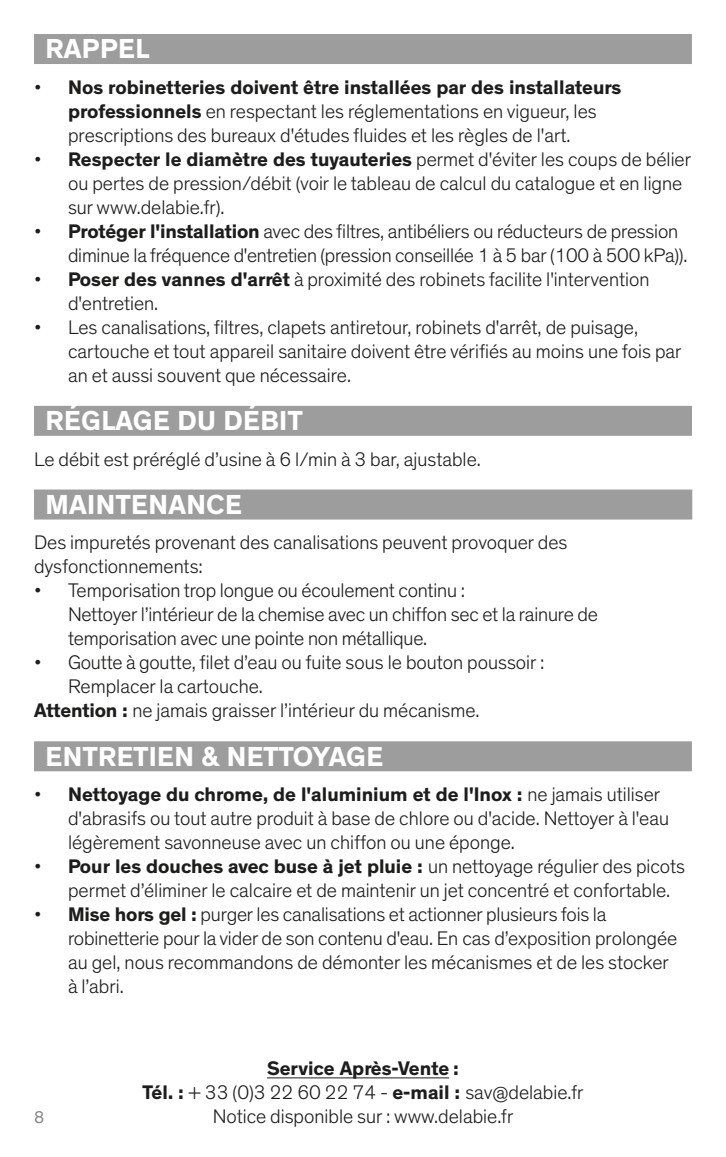
<style>
.page{position:relative;width:726px;height:1157px;background:#fff}
.page>*{position:absolute;margin:0;border:0;box-sizing:border-box;transform-origin:0 0}
.t1{font:700 28px "Theinhardt";letter-spacing:.015em;color:#fff}
.t2{font:300 20px/24px "Theinhardt";color:#1d1d1b}
.t3{font:700 20px/24px "Theinhardt";color:#1d1d1b;text-align:center}
.t4{font:17.2px "Theinhardt";color:#888}
.s1{font-weight:700}
.s2{font-weight:300}
</style>
<div class="page">
<div style="left:34px;top:406px;width:658px;height:30px;background:#9d9d9d"></div>
<div style="left:34px;top:489px;width:658px;height:30px;background:#9d9d9d"></div>
<div style="left:34px;top:34px;width:658px;height:30px;background:#9d9d9d"></div>
<div style="left:34px;top:741px;width:658px;height:30px;background:#9d9d9d"></div>
<hr style="left:267px;top:1077px;width:182px;height:1px;background:#1d1d1b">
<h1 class="t1" style="left:45px;top:33px;width:106px">RAPPEL</h1>
<p class="t2" style="left:68px;top:75px;width:555px;text-indent:-34px">• <span class="s1">Nos robinetteries doivent être installées par des installateurs professionnels</span> en respectant les réglementations en vigueur, les prescriptions des bureaux d'études fluides et les règles de l'art.</p>
<p class="t2" style="left:68px;top:147px;width:624px;text-indent:-34px">• <span class="s1">Respecter le diamètre des tuyauteries</span> permet d'éviter les coups de bélier ou pertes de pression/débit (voir le tableau de calcul du catalogue et en ligne sur www.delabie.fr).</p>
<p class="t2" style="left:68px;top:219px;width:621px;text-indent:-34px">• <span class="s1">Protéger l'installation</span> avec des filtres, antibéliers ou réducteurs de pression diminue la fréquence d'entretien (pression conseillée 1 à 5 bar (100 à 500 kPa)).</p>
<p class="t2" style="left:68px;top:267px;width:583px;text-indent:-34px">• <span class="s1">Poser des vannes d'arrêt</span> à proximité des robinets facilite l'intervention d'entretien.</p>
<p class="t2" style="left:68px;top:315px;width:615px;text-indent:-34px">• Les canalisations, filtres, clapets antiretour, robinets d'arrêt, de puisage, cartouche et tout appareil sanitaire doivent être vérifiés au moins une fois par an et aussi souvent que nécessaire.</p>
<h1 class="t1" style="left:45px;top:404px;width:259px">RÉGLAGE DU DÉBIT</h1>
<p class="t2" style="left:34px;top:447px;width:448px">Le débit est préréglé d’usine à 6 l/min à 3 bar, ajustable.</p>
<h1 class="t1" style="left:45px;top:488px;width:198px">MAINTENANCE</h1>
<p class="t2" style="left:34px;top:530px;width:535px">Des impuretés provenant des canalisations peuvent provoquer des dysfonctionnements:</p>
<p class="t2" style="left:68px;top:578px;width:531px;text-indent:-34px">• Temporisation trop longue ou écoulement continu :<br>Nettoyer l’intérieur de la chemise avec un chiffon sec et la rainure de temporisation avec une pointe non métallique.</p>
<p class="t2" style="left:34px;top:650px;width:512px">• Goutte à goutte, filet d’eau ou fuite sous le bouton poussoir :</p>
<p class="t2" style="left:68px;top:674px;width:196px">Remplacer la cartouche.</p>
<p class="t2" style="left:34px;top:698px;width:447px"><span class="s1">Attention :</span> ne jamais graisser l’intérieur du mécanisme.</p>
<h1 class="t1" style="left:45px;top:740px;width:339px">ENTRETIEN &amp; NETTOYAGE</h1>
<p class="t2" style="left:68px;top:782px;width:602px;text-indent:-34px">• <span class="s1">Nettoyage du chrome, de l'aluminium et de l'Inox :</span> ne jamais utiliser d'abrasifs ou tout autre produit à base de chlore ou d'acide. Nettoyer à l'eau légèrement savonneuse avec un chiffon ou une éponge.</p>
<p class="t2" style="left:68px;top:854px;width:618px;text-indent:-34px">• <span class="s1">Pour les douches avec buse à jet pluie :</span> un nettoyage régulier des picots permet d’éliminer le calcaire et de maintenir un jet concentré et confortable.</p>
<p class="t2" style="left:68px;top:902px;width:611px;text-indent:-34px">• <span class="s1">Mise hors gel :</span> purger les canalisations et actionner plusieurs fois la robinetterie pour la vider de son contenu d'eau. En cas d’exposition prolongée au gel, nous recommandons de démonter les mécanismes et de les stocker à l’abri.</p>
<p class="t3" style="left:143px;top:1055px;width:442px">Service Après-Vente :<br>Tél. : <span class="s2">+ 33 (0)3 22 60 22 74 -</span> e-mail : <span class="s2">sav@delabie.fr</span></p>
<p class="t4" style="left:34px;top:1109px;width:12px">8</p>
<p class="t2" style="left:213px;top:1104px;width:302px">Notice disponible sur : www.delabie.fr</p>
</div>
